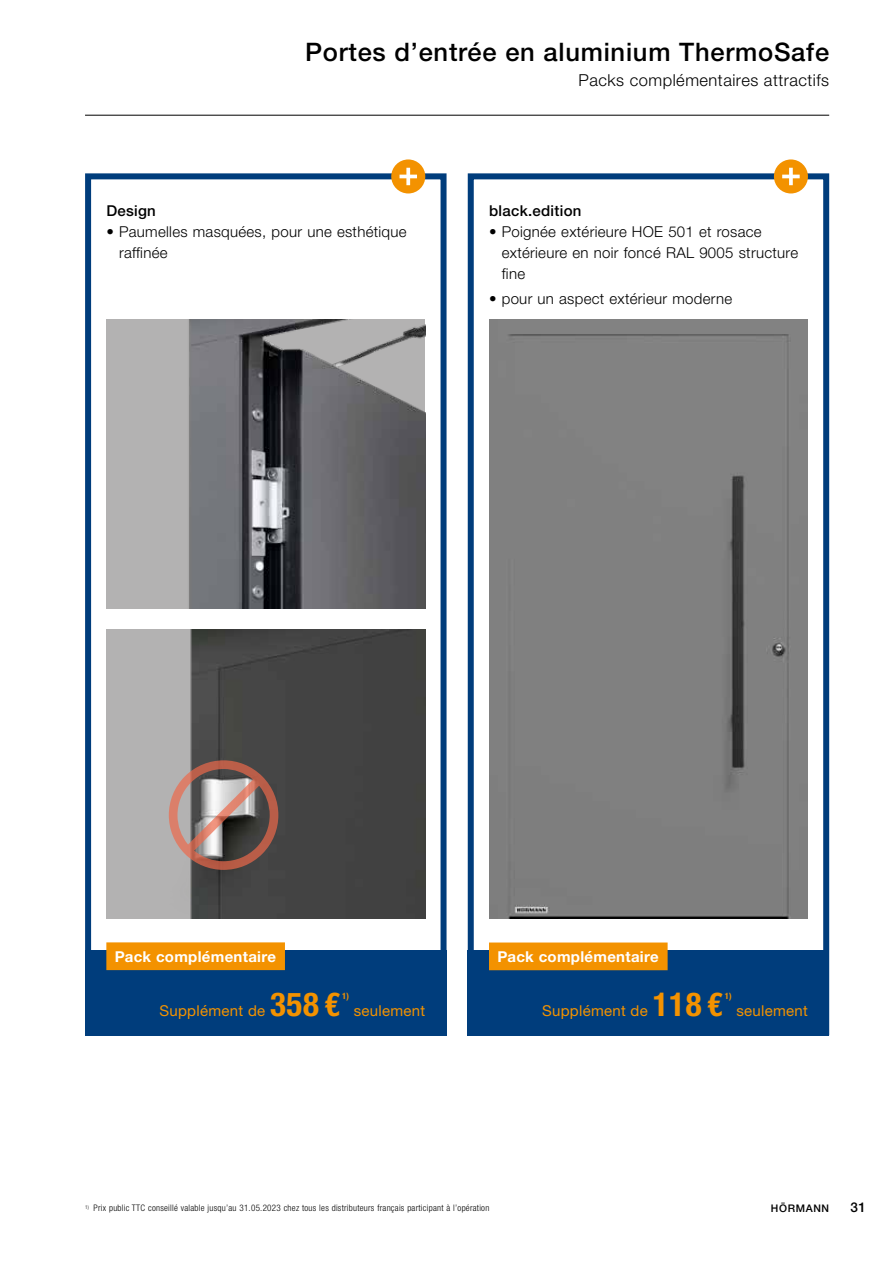
<style>
.page{position:relative;width:893px;height:1263px;background:#fff}
.page>*{position:absolute;margin:0;border:0;box-sizing:border-box;transform-origin:0 0}
.t1{font:500 25.5px "Hoermann Helvetica Neue";letter-spacing:.03em;color:#000}
.t2{font:300 16.5px "Hoermann Helvetica Neue";letter-spacing:.03em;color:#000}
.t3{font:300 15px/21px "Hoermann Helvetica Neue";letter-spacing:.02em;color:#000}
.t4{font:15px "Hoermann Helvetica Neue Rm";letter-spacing:.02em;color:#f39200}
.t5{font:700 15px "Hoermann Helvetica Neue";letter-spacing:.02em;color:#fff}
.t6{font:500 15px "Hoermann Helvetica Neue";letter-spacing:.02em;color:#000}
.t7{font:500 13.5px "Hoermann Helvetica Neue";color:#000}
.t8{font:500 10.5px "Hoermann Helvetica Neue";letter-spacing:.06em;color:#000}
.t9{font:300 condensed 9px "Hoermann Helvetica Neue";letter-spacing:.03em;color:#000}
.t10{font:700 condensed 8.7px "Hoermann Helvetica Neue";color:#f39200}
.s1{font-family:"Hoermann Helvetica Neue";font-weight:700;font-stretch:condensed;font-size:33px}
</style>
<div class="page">
<div style="left:106px;top:319px;width:319px;height:289px;background:#b3b2b2"></div>
<img style="left:189px;top:319px;width:236px;height:289px">
<div style="left:489px;top:319px;width:319px;height:600px;background:#808080"></div>
<img style="left:106px;top:630px;width:319px;height:289px">
<div style="left:85px;top:950px;width:362px;height:85px;background:#003d7c"></div>
<div style="left:106px;top:942px;width:179px;height:28px;background:#f39200"></div>
<div style="left:468px;top:950px;width:361px;height:85px;background:#003d7c"></div>
<div style="left:489px;top:942px;width:179px;height:28px;background:#f39200"></div>
<div style="left:85px;top:173px;width:362px;height:862px;border:6px solid #003d7c"></div>
<div style="left:391px;top:159px;width:34px;height:34px;background:#f39200;border-radius:50%"></div>
<svg style="left:399px;top:168px;width:18px;height:17px"></svg>
<div style="left:468px;top:173px;width:361px;height:862px;border:6px solid #003d7c"></div>
<div style="left:774px;top:159px;width:34px;height:34px;background:#f39200;border-radius:50%"></div>
<svg style="left:782px;top:168px;width:18px;height:17px"></svg>
<svg style="left:169px;top:760px;width:109px;height:110px;background:#91766f"></svg>
<hr style="left:85px;top:115px;width:744px;height:1px;background:#000">
<h1 class="t1" style="left:305px;top:34px;width:526px">Portes d’entrée en aluminium ThermoSafe</h1>
<p class="t2" style="left:578px;top:69px;width:252px">Packs complémentaires attractifs</p>
<p class="t6" style="left:106px;top:200px;width:51px">Design</p>
<p class="t3" style="left:119px;top:220px;width:289px;text-indent:-13px">• Paumelles masquées, pour une esthétique raffinée</p>
<p class="t6" style="left:489px;top:200px;width:94px">black.edition</p>
<p class="t3" style="left:502px;top:220px;width:298px;text-indent:-13px">• Poignée extérieure HOE 501 et rosace extérieure en noir foncé RAL 9005 structure fine</p>
<p class="t3" style="left:489px;top:287px;width:245px">• pour un aspect extérieur moderne</p>
<p class="t5" style="left:115px;top:945px;width:163px">Pack complémentaire</p>
<p class="t5" style="left:497px;top:946px;width:163px">Pack complémentaire</p>
<p class="t4" style="left:159px;top:1000px;width:182px">Supplément de <span class="s1">358 €</span></p>
<p class="t10" style="left:342px;top:990px;width:8px">1)</p>
<p class="t4" style="left:354px;top:1000px;width:73px">seulement</p>
<p class="t4" style="left:542px;top:1000px;width:182px">Supplément de <span class="s1">118 €</span></p>
<p class="t10" style="left:725px;top:990px;width:8px">1)</p>
<p class="t4" style="left:736px;top:1000px;width:73px">seulement</p>
<p class="t9" style="left:85px;top:1201px;width:406px"><sup>1)</sup> Prix public TTC conseillé valable jusqu’au 31.05.2023 chez tous les distributeurs français participant à l’opération</p>
<p class="t8" style="left:771px;top:1201px;width:60px">HÖRMANN</p>
<p class="t7" style="left:850px;top:1198px;width:17px">31</p>
</div>
